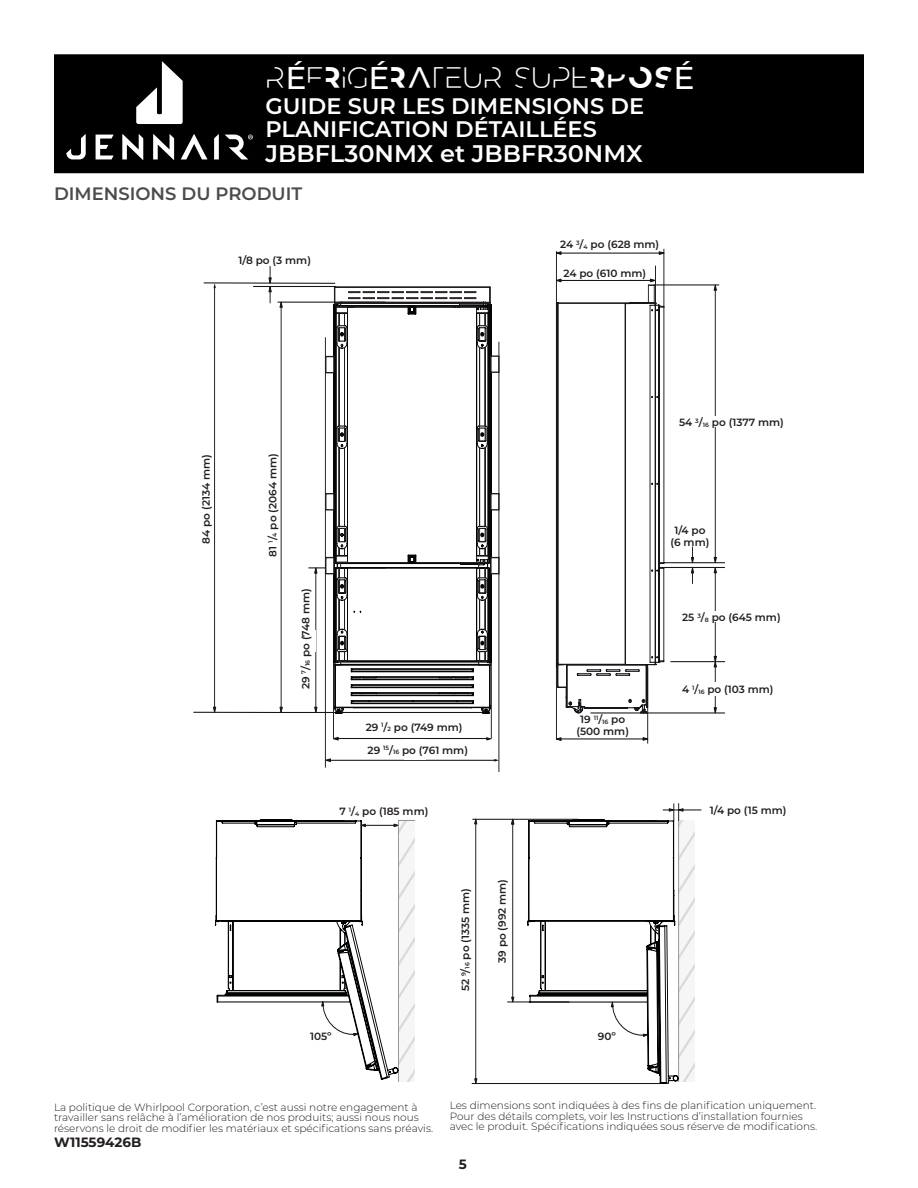
<style>
.page{position:relative;width:918px;height:1188px;background:#fff}
.page>*{position:absolute;margin:0;border:0;box-sizing:border-box;transform-origin:0 0}
.t1{font:36px "Jennair Defiant Sans";color:#fff}
.t2{font:600 24px "Montserrat";color:#fff}
.t3{font:23.1px/23.2px "Helvetica";color:#231f20;scale:.88 1}
.t4{font:600 22.5px/22.5px "Montserrat";color:#fff}
.t5{font:600 18px "Montserrat";color:#4b4c4d}
.t6{font:700 13.5px "Montserrat";color:#231f20}
.t7{font:300 10.5px/10.5px "Montserrat";color:#231f20}
.t8{font:600 10.5px/12px "Montserrat";color:#231f20;text-align:center}
.s1{font-family:"Montserrat";font-weight:500;font-size:31.5px}
.s2{font-size:6.15px}
</style>
<div class="page">
<hr style="left:512px;top:819px;width:1px;height:183px;background:#1a171b">
<hr style="left:473px;top:819px;width:105px;height:1px;background:#1a171b">
<hr style="left:508px;top:1002px;width:61px;height:1px;background:#1a171b">
<hr style="left:472px;top:1083px;width:189px;height:1px;background:#1a171b">
<svg style="left:474px;top:818px;width:3px;height:6px"></svg>
<hr style="left:476px;top:819px;width:1px;height:260px;background:#1a171b">
<svg style="left:683px;top:831px;width:12px;height:251px;fill:#f6f6f6"></svg>
<svg style="left:215px;top:819px;width:200px;height:263px"></svg>
<hr style="left:663px;top:810px;width:38px;height:1px;background:#1a171b">
<svg style="left:527px;top:803px;width:156px;height:281px"></svg>
<div style="left:55px;top:55px;width:808px;height:117px;background:#000"></div>
<div style="left:54px;top:54px;width:810px;height:119px;border:2px solid #000"></div>
<svg style="left:96px;top:135px;width:18px;height:24px"></svg>
<svg style="left:153px;top:134px;width:21px;height:26px"></svg>
<svg style="left:181px;top:134px;width:26px;height:25px"></svg>
<svg style="left:214px;top:134px;width:5px;height:25px"></svg>
<svg style="left:122px;top:134px;width:21px;height:26px"></svg>
<svg style="left:66px;top:134px;width:20px;height:25px"></svg>
<svg style="left:136px;top:61px;width:47px;height:63px"></svg>
<svg style="left:225px;top:135px;width:28px;height:24px"></svg>
<svg style="left:656px;top:302px;width:8px;height:411px"></svg>
<svg style="left:659px;top:251px;width:5px;height:4px"></svg>
<svg style="left:643px;top:737px;width:6px;height:4px"></svg>
<hr style="left:591px;top:713px;width:134px;height:1px;background:#171519">
<svg style="left:714px;top:707px;width:3px;height:7px"></svg>
<svg style="left:714px;top:656px;width:3px;height:11px"></svg>
<svg style="left:714px;top:557px;width:3px;height:16px"></svg>
<hr style="left:654px;top:285px;width:65px;height:1px;background:#171519">
<hr style="left:556px;top:739px;width:92px;height:1px;background:#171519">
<hr style="left:556px;top:253px;width:108px;height:1px;background:#171519">
<svg style="left:714px;top:284px;width:3px;height:7px"></svg>
<hr style="left:715px;top:567px;width:1px;height:146px;background:#171519">
<svg style="left:691px;top:547px;width:3px;height:37px"></svg>
<hr style="left:664px;top:562px;width:61px;height:1px;background:#171519">
<hr style="left:664px;top:567px;width:61px;height:1px;background:#171519">
<hr style="left:671px;top:661px;width:54px;height:1px;background:#171519">
<hr style="left:715px;top:289px;width:1px;height:274px;background:#171519">
<hr style="left:556px;top:251px;width:1px;height:54px;background:#171519">
<hr style="left:556px;top:663px;width:1px;height:76px;background:#171519">
<hr style="left:647px;top:668px;width:1px;height:76px;background:#171519">
<hr style="left:664px;top:249px;width:1px;height:57px;background:#171519">
<hr style="left:316px;top:568px;width:1px;height:144px;background:#171519">
<svg style="left:314px;top:567px;width:3px;height:6px"></svg>
<hr style="left:278px;top:302px;width:107px;height:1px;background:#171519">
<hr style="left:309px;top:568px;width:76px;height:1px;background:#171519">
<hr style="left:278px;top:712px;width:211px;height:1px;background:#171519">
<svg style="left:280px;top:301px;width:3px;height:7px"></svg>
<hr style="left:281px;top:302px;width:1px;height:410px;background:#171519">
<svg style="left:335px;top:307px;width:155px;height:406px"></svg>
<hr style="left:491px;top:663px;width:1px;height:75px;background:#171519">
<hr style="left:333px;top:663px;width:1px;height:76px;background:#171519">
<hr style="left:333px;top:738px;width:156px;height:1px;background:#171519">
<hr style="left:330px;top:760px;width:167px;height:1px;background:#171519">
<svg style="left:326px;top:759px;width:5px;height:3px"></svg>
<hr style="left:655px;top:266px;width:1px;height:41px;background:#171519">
<svg style="left:333px;top:287px;width:158px;height:20px"></svg>
<svg style="left:556px;top:279px;width:100px;height:435px"></svg>
<hr style="left:204px;top:283px;width:131px;height:1px;background:#171519">
<hr style="left:214px;top:286px;width:1px;height:426px;background:#171519">
<hr style="left:194px;top:712px;width:84px;height:1px;background:#171519">
<div style="left:325px;top:356px;width:9px;height:17px;border:1px solid #231f20"></div>
<div style="left:325px;top:493px;width:9px;height:17px;border:1px solid #231f20"></div>
<div style="left:326px;top:558px;width:8px;height:16px;background:#fff"></div>
<div style="left:325px;top:557px;width:9px;height:17px;border:1px solid #231f20"></div>
<div style="left:490px;top:493px;width:10px;height:17px;border:1px solid #231f20"></div>
<div style="left:490px;top:557px;width:10px;height:17px;border:1px solid #231f20"></div>
<div style="left:490px;top:355px;width:10px;height:18px;border:1px solid #231f20"></div>
<hr style="left:499px;top:342px;width:1px;height:430px;background:#171519">
<hr style="left:325px;top:337px;width:1px;height:431px;background:#171519">
<hr style="left:253px;top:286px;width:83px;height:1px;background:#171519">
<svg style="left:269px;top:266px;width:3px;height:37px"></svg>
<div style="left:682px;top:683px;width:92px;height:13px;background:#fff"></div>
<div style="left:682px;top:611px;width:147px;height:11px;background:#fff"></div>
<div style="left:678px;top:416px;width:108px;height:10px;background:#fff"></div>
<h1 class="t1" style="left:266px;top:58px;width:431px">R<span class="s1">É</span>FRIG<span class="s1">É</span>RATEUR SUPERPOS<span class="s1">É</span></h1>
<h3 class="t4" style="left:265px;top:95px;width:380px">GUIDE SUR LES DIMENSIONS DE<br>PLANIFICATION DÉTAILLÉES</h3>
<h2 class="t2" style="left:266px;top:141px;width:379px">JBBFL30NMX et JBBFR30NMX</h2>
<h3 class="t5" style="left:54px;top:184px;width:250px">DIMENSIONS DU PRODUIT</h3>
<h3 class="t3" style="left:266px;top:244px;width:17px">K</h3>
<p class="t8" style="left:238px;top:254px;width:74px">1/8 po (3 mm)</p>
<p class="t8" style="left:560px;top:238px;width:101px">24 <sup>3</sup>/<span class="s2">4</span> po (628 mm)</p>
<p class="t8" style="left:563px;top:267px;width:84px">24 po (610 mm)</p>
<h3 class="t3" style="left:603px;top:261px;width:13px">J</h3>
<p class="t8" style="left:200px;top:544px;width:91px;rotate:-90deg">84 po (2134 mm)</p>
<p class="t8" style="left:267px;top:557px;width:105px;rotate:-90deg">81 <sup>1</sup>/<span class="s2">4</span> po (2064 mm)</p>
<h3 class="t3" style="left:197px;top:500px;width:17px">A</h3>
<h3 class="t3" style="left:262px;top:500px;width:17px">B</h3>
<p class="t8" style="left:300px;top:689px;width:102px;rotate:-90deg">29 <sup>7</sup>/<span class="s2">16</span> po (748 mm)</p>
<h3 class="t3" style="left:302px;top:634px;width:18px">C</h3>
<p class="t8" style="left:366px;top:715px;width:104px;line-height:23.1px;text-align:left">29 <sup>1</sup>/<span class="s2">2</span> po (749 mm)<br>29 <sup>15</sup>/<span class="s2">16</span> po (761 mm)</p>
<p class="t8" style="left:576px;top:713px;width:54px">19 <sup>11</sup>/<span class="s2">16</span> po (500 mm)</p>
<h3 class="t3" style="left:406px;top:717px;width:18px">D<br>L</h3>
<h3 class="t3" style="left:601px;top:717px;width:17px">E</h3>
<p class="t8" style="left:340px;top:805px;width:90px">7 <sup>1</sup>/<span class="s2">4</span> po (185 mm)</p>
<p class="t8" style="left:460px;top:991px;width:105px;rotate:-90deg">52 <sup>9</sup>/<span class="s2">16</span> po (1335 mm)</p>
<p class="t8" style="left:496px;top:963px;width:85px;rotate:-90deg">39 po (992 mm)</p>
<p class="t8" style="left:310px;top:1030px;width:23px">105º</p>
<p class="t8" style="left:598px;top:1030px;width:20px">90º</p>
<p class="t8" style="left:679px;top:417px;width:106px">54 <sup>3</sup>/<span class="s2">16</span> po (1377 mm)</p>
<p class="t8" style="left:671px;top:524px;width:40px">1/4 po (6 mm)</p>
<h3 class="t3" style="left:670px;top:541px;width:18px">H</h3>
<h3 class="t3" style="left:723px;top:607px;width:20px">G</h3>
<p class="t8" style="left:682px;top:612px;width:100px">25 <sup>3</sup>/<span class="s2">8</span> po (645 mm)</p>
<h3 class="t3" style="left:724px;top:679px;width:16px">F</h3>
<p class="t8" style="left:682px;top:683px;width:93px">4 <sup>1</sup>/<span class="s2">16</span> po (103 mm)</p>
<p class="t8" style="left:710px;top:805px;width:78px">1/4 po (15 mm)</p>
<p class="t7" style="left:54px;top:1103px;width:381px">La politique de Whirlpool Corporation, c’est aussi notre engagement à travailler sans relâche à l’amélioration de nos produits; aussi nous nous réservons le droit de modifier les matériaux et spécifications sans préavis.</p>
<p class="t7" style="left:450px;top:1101px;width:369px">Les dimensions sont indiquées à des fins de planification uniquement.<br>Pour des détails complets, voir les Instructions d’installation fournies avec le produit. Spécifications indiquées sous réserve de modifications.</p>
<p class="t6" style="left:54px;top:1135px;width:89px">W11559426B</p>
<p class="t6" style="left:459px;top:1156px;width:10px">5</p>
</div>
